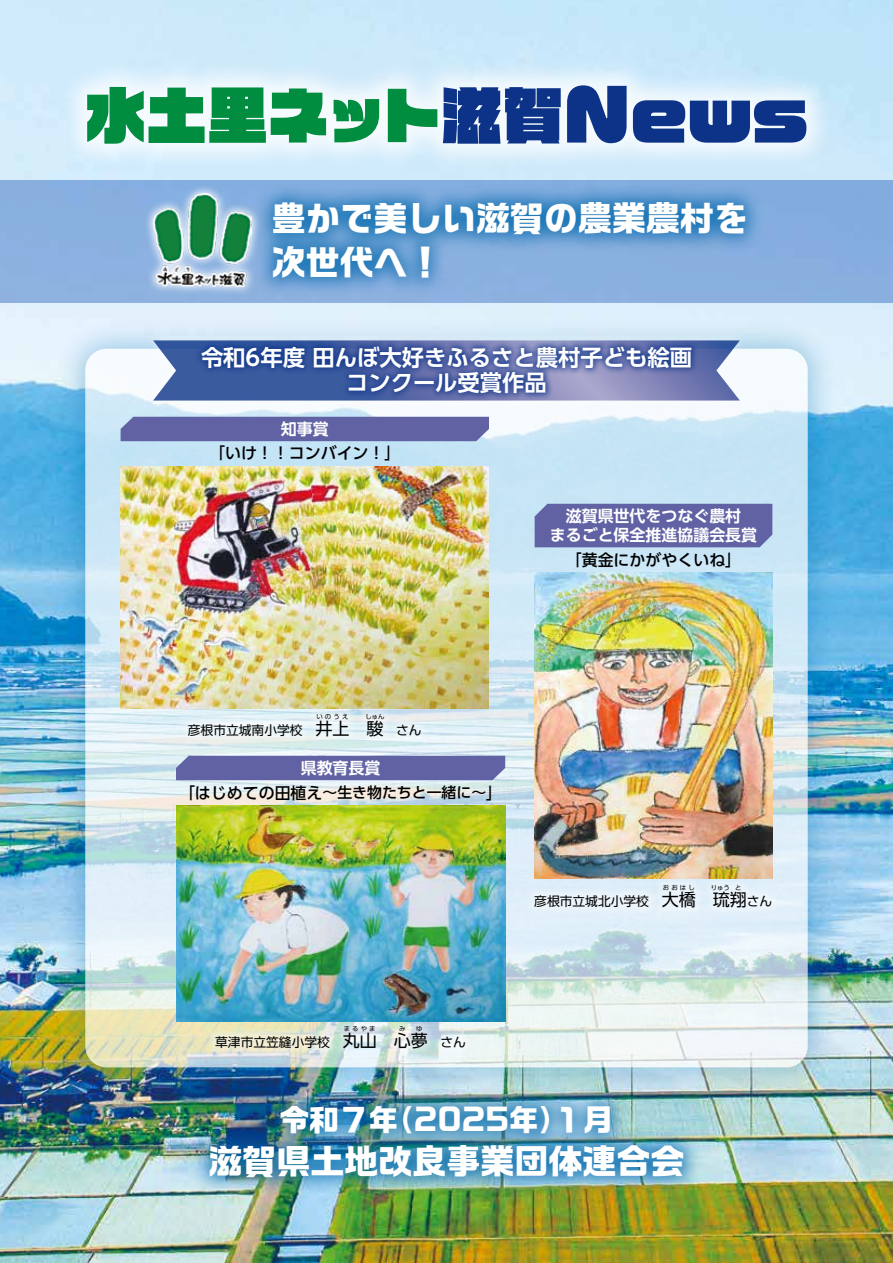
<style>
.page{position:relative;width:893px;height:1263px;background:#fff}
.page>*{position:absolute;margin:0;border:0;box-sizing:border-box;transform-origin:0 0}
.t1{font:60.6px "VDL Logo Jr Black Black";letter-spacing:.005em;color:#008d40}
.t2{font:700 34.05px/43.5px "Ro G San Srf Std";color:#fff}
.t3{font:700 29.7px "Ro G San Srf Std";color:#fff}
.t4{font:700 22.35px/25.5px "UD Shin Go Pr 6 De";color:#fff;text-align:center}
.t5{font:16.95px "UD Shin Go Pr 6";color:#000}
.t6{font:700 15.9px/19.2px "UD Shin Go Pr 6 De";color:#fff;text-align:center}
.t7{font:500 15.9px "UD Shin Go Pr 6";color:#000}
.t8{font:500 14.85px "UD Shin Go Pr 6";color:#000}
.t9{font:12.75px "UD Shin Go Pr 6";color:#000}
.t10{font:6.45px "UD Shin Go Pr 6";letter-spacing:.335em;color:#000}
.s1{color:#0c3388}
.s2{font-size:69.6px;color:#0c3388}
.s3{font-size:16.95px}
.s4{font-size:15.9px}
</style>
<div class="page">
<img style="left:0;top:0;width:893px;height:1263px">
<div style="left:59px;top:57px;width:776px;height:115px;background:#fff;opacity:.8"></div>
<div style="left:0;top:180px;width:893px;height:123px;background:#88afe0"></div>
<svg style="left:147px;top:188px;width:106px;height:106px"></svg>
<img style="left:153px;top:194px;width:99px;height:93px">
<div style="left:253px;top:182px;width:512px;height:115px;background:#0068ab;opacity:.75"></div>
<div style="left:190px;top:1086px;width:513px;height:111px;background:#0068ab;opacity:.75"></div>
<div style="left:53px;top:317px;width:786px;height:782px;background:#0070b2;opacity:.5"></div>
<svg style="left:85px;top:349px;width:723px;height:718px;background:#d6e8ef"></svg>
<div style="left:145px;top:331px;width:603px;height:79px;background:#fff;opacity:.75"></div>
<svg style="left:153px;top:340px;width:587px;height:61px"></svg>
<div style="left:194px;top:339px;width:505px;height:62px;background:#0c3388;opacity:.75"></div>
<div style="left:525px;top:875px;width:256px;height:42px;background:#e6f2fa"></div>
<div style="left:206px;top:1017px;width:269px;height:41px;background:#fff;opacity:.4"></div>
<div style="left:179px;top:704px;width:251px;height:42px;background:#fff;opacity:.4"></div>
<div style="left:121px;top:417px;width:368px;height:24px;background:#6162a4"></div>
<div style="left:535px;top:504px;width:237px;height:43px;background:#6162a4"></div>
<div style="left:176px;top:756px;width:329px;height:24px;background:#6162a4"></div>
<img style="left:535px;top:573px;width:237px;height:305px">
<img style="left:176px;top:805px;width:329px;height:216px">
<img style="left:121px;top:467px;width:368px;height:241px">
<h1 class="t1" style="left:85px;top:72px;width:724px">水土里ネット<span class="s1">滋賀</span><span class="s2">News</span></h1>
<h2 class="t2" style="left:272px;top:197px;width:478px">豊かで美しい滋賀の農業農村を次世代へ！</h2>
<h3 class="t4" style="left:201px;top:344px;width:492px">令和6年度 田んぼ大好きふるさと農村子ども絵画コンクール受賞作品</h3>
<p class="t6" style="left:281px;top:419px;width:49px">知事賞</p>
<p class="t7" style="left:209px;top:440px;width:193px">「いけ！！コンバイン！」</p>
<p class="t6" style="left:550px;top:506px;width:209px">滋賀県世代をつなぐ農村<br>まるごと保全推進協議会長賞</p>
<p class="t7" style="left:566px;top:547px;width:177px">「黄金にかがやくいね」</p>
<p class="t10" style="left:316px;top:711px;width:33px">いのうえ</p>
<h3 class="t5" style="left:332px;top:715px;width:53px">上 駿</h3>
<p class="t10" style="left:365px;top:711px;width:21px">しゅん</p>
<p class="t9" style="left:383px;top:720px;width:40px">　さん</p>
<p class="t9" style="left:188px;top:720px;width:146px">彦根市立城南小学校　<span class="s3">井</span></p>
<p class="t6" style="left:301px;top:758px;width:81px">県教育長賞</p>
<p class="t8" style="left:179px;top:780px;width:325px"><span class="s4">「はじめての田植え</span>～生き物たちと一緒に～<span class="s4">」</span></p>
<p class="t10" style="left:711px;top:882px;width:21px">りゅう</p>
<p class="t10" style="left:735px;top:882px;width:8px">と</p>
<p class="t10" style="left:663px;top:882px;width:33px">おおはし</p>
<h3 class="t5" style="left:679px;top:886px;width:70px">橋 琉翔</h3>
<p class="t9" style="left:534px;top:891px;width:146px">彦根市立城北小学校　<span class="s3">大</span></p>
<p class="t9" style="left:747px;top:891px;width:27px">さん</p>
<p class="t10" style="left:344px;top:1024px;width:33px">まるやま</p>
<h3 class="t5" style="left:360px;top:1027px;width:53px">山 心</h3>
<p class="t10" style="left:399px;top:1024px;width:8px">み</p>
<p class="t10" style="left:416px;top:1024px;width:8px">ゆ</p>
<p class="t9" style="left:411px;top:1032px;width:57px"><span class="s3">夢</span>　さん</p>
<p class="t9" style="left:215px;top:1032px;width:146px">草津市立笠縫小学校　<span class="s3">丸</span></p>
<h3 class="t3" style="left:280px;top:1099px;width:335px">令和７年（2025年）１月</h3>
<h2 class="t2" style="left:208px;top:1139px;width:478px">滋賀県土地改良事業団体連合会</h2>
</div>
